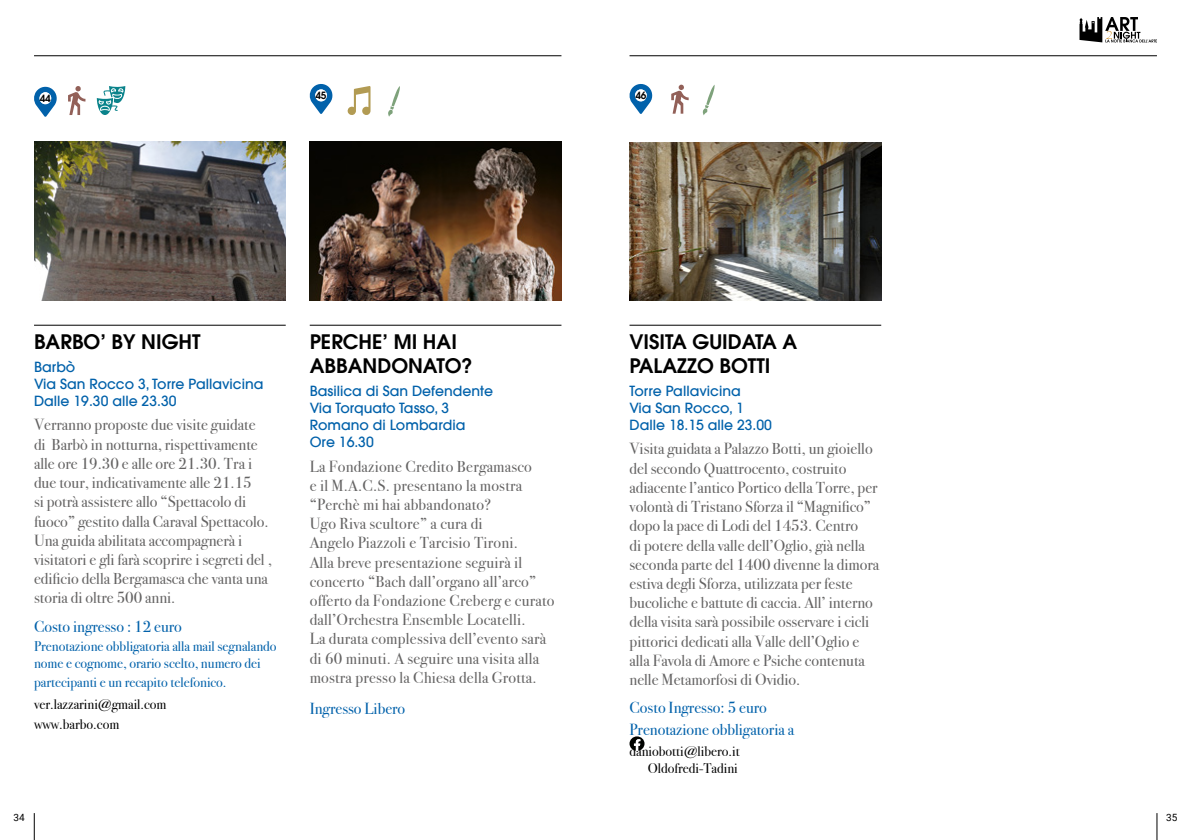
<style>
.page{position:relative;width:1191px;height:840px;background:#fff}
.page>*{position:absolute;margin:0;border:0;box-sizing:border-box;transform-origin:0 0}
.t1{font:600 20px/24px "Avant Garde LT";color:#000}
.t2{font:16px/19.2px "Bodoni Svty Two ITCTT";color:#646363}
.t3{font:16px "Bodoni Svty Two ITCTT";color:#0161aa}
.t4{font:500 14px/17px "Avant Garde LT";color:#0161aa}
.t5{font:14px/16.8px "Bodoni Svty Two ITCTT";color:#0161aa}
.t6{font:14px/19.2px "Bodoni Svty Two ITCTT";color:#000}
.t7{font:600 10px "Avant Garde LT";color:#000}
.t8{font:10px "Roboto";color:#000}
</style>
<div class="page">
<svg style="left:1079px;top:17px;width:78px;height:25px"></svg>
<hr style="left:34px;top:55px;width:527px;height:1px;background:#000">
<hr style="left:629px;top:55px;width:528px;height:1px;background:#000">
<svg style="left:34px;top:813px;width:1px;height:26px"></svg>
<svg style="left:1156px;top:813px;width:1px;height:26px"></svg>
<img style="left:310px;top:142px;width:251px;height:158px">
<hr style="left:310px;top:325px;width:251px;height:1px;background:#000">
<svg style="left:309px;top:84px;width:24px;height:30px"></svg>
<div style="left:315px;top:89px;width:12px;height:12px;background:#fff;border-radius:50%"></div>
<svg style="left:34px;top:86px;width:23px;height:31px"></svg>
<div style="left:40px;top:92px;width:11px;height:12px;background:#fff;border-radius:50%"></div>
<svg style="left:388px;top:86px;width:12px;height:31px"></svg>
<svg style="left:347px;top:86px;width:23px;height:29px"></svg>
<img style="left:34px;top:142px;width:252px;height:158px">
<hr style="left:34px;top:325px;width:252px;height:1px;background:#000">
<img style="left:629px;top:142px;width:252px;height:158px">
<hr style="left:629px;top:325px;width:252px;height:1px;background:#000">
<svg style="left:629px;top:84px;width:24px;height:30px"></svg>
<div style="left:635px;top:89px;width:11px;height:12px;background:#fff;border-radius:50%"></div>
<svg style="left:629px;top:736px;width:15px;height:14px"></svg>
<svg style="left:671px;top:85px;width:17px;height:29px"></svg>
<svg style="left:68px;top:86px;width:17px;height:29px"></svg>
<svg style="left:702px;top:85px;width:12px;height:30px"></svg>
<svg style="left:97px;top:86px;width:28px;height:29px"></svg>
<p class="t7" style="left:40px;top:91px;width:12px">44</p>
<p class="t7" style="left:316px;top:88px;width:12px">45</p>
<p class="t7" style="left:635px;top:88px;width:12px">46</p>
<p class="t1" style="left:34px;top:329px;width:168px">BARBO’ BY NIGHT</p>
<p class="t4" style="left:34px;top:358px;width:231px">Barbò<br>Via San Rocco 3, Torre Pallavicina<br>Dalle 19.30 alle 23.30</p>
<p class="t2" style="left:34px;top:413px;width:239px">Verranno proposte due visite guidate<br>di Barbò in notturna, rispettivamente alle ore 19.30 e alle ore 21.30. Tra i due tour, indicativamente alle 21.15<br>si potrà assistere allo “Spettacolo di fuoco” gestito dalla Caraval Spettacolo.<br>Una guida abilitata accompagnerà i visitatori e gli farà scoprire i segreti del , edificio della Bergamasca che vanta una storia di oltre 500 anni.</p>
<p class="t3" style="left:34px;top:613px;width:149px">Costo ingresso : 12 euro</p>
<p class="t5" style="left:34px;top:635px;width:244px">Prenotazione obbligatoria alla mail segnalando nome e cognome, orario scelto, numero dei</p>
<p class="t5" style="left:34px;top:671px;width:194px">partecipanti e un recapito telefonico.</p>
<p class="t6" style="left:34px;top:693px;width:134px">ver.lazzarini@gmail.com www.barbo.com</p>
<p class="t1" style="left:310px;top:329px;width:164px">PERCHE’ MI HAI<br>ABBANDONATO?</p>
<p class="t4" style="left:310px;top:382px;width:185px">Basilica di San Defendente<br>Via Torquato Tasso, 3<br>Romano di Lombardia<br>Ore 16.30</p>
<p class="t2" style="left:310px;top:454px;width:246px">La Fondazione Credito Bergamasco<br>e il M.A.C.S. presentano la mostra “Perchè mi hai abbandonato?<br>Ugo Riva scultore” a cura di<br>Angelo Piazzoli e Tarcisio Tironi.<br>Alla breve presentazione seguirà il concerto “Bach dall’organo all’arco” offerto da Fondazione Creberg e curato dall’Orchestra Ensemble Locatelli.<br>La durata complessiva dell’evento sarà di 60 minuti. A seguire una visita alla mostra presso la Chiesa della Grotta.</p>
<p class="t3" style="left:310px;top:694px;width:97px">Ingresso Libero</p>
<p class="t1" style="left:629px;top:329px;width:169px">VISITA GUIDATA A<br>PALAZZO BOTTI</p>
<p class="t4" style="left:629px;top:382px;width:144px">Torre Pallavicina<br>Via San Rocco, 1<br>Dalle 18.15 alle 23.00</p>
<p class="t2" style="left:629px;top:437px;width:251px">Visita guidata a Palazzo Botti, un gioiello del secondo Quattrocento, costruito adiacente l’antico Portico della Torre, per volontà di Tristano Sforza il “Magnifico” dopo la pace di Lodi del 1453. Centro<br>di potere della valle dell’Oglio, già nella seconda parte del 1400 divenne la dimora estiva degli Sforza, utilizzata per feste bucoliche e battute di caccia. All’ interno della visita sarà possibile osservare i cicli pittorici dedicati alla Valle dell’Oglio e alla Favola di Amore e Psiche contenuta nelle Metamorfosi di Ovidio.</p>
<p class="t3" style="left:629px;top:693px;width:139px">Costo Ingresso: 5 euro</p>
<p class="t3" style="left:629px;top:715px;width:166px">Prenotazione obbligatoria a</p>
<p class="t6" style="left:629px;top:740px;width:112px">daniobotti@libero.it</p>
<p class="t6" style="left:648px;top:756px;width:91px">Oldofredi-Tadini</p>
<p class="t8" style="left:14px;top:810px;width:13px">34</p>
<p class="t8" style="left:1166px;top:810px;width:13px">35</p>
</div>
